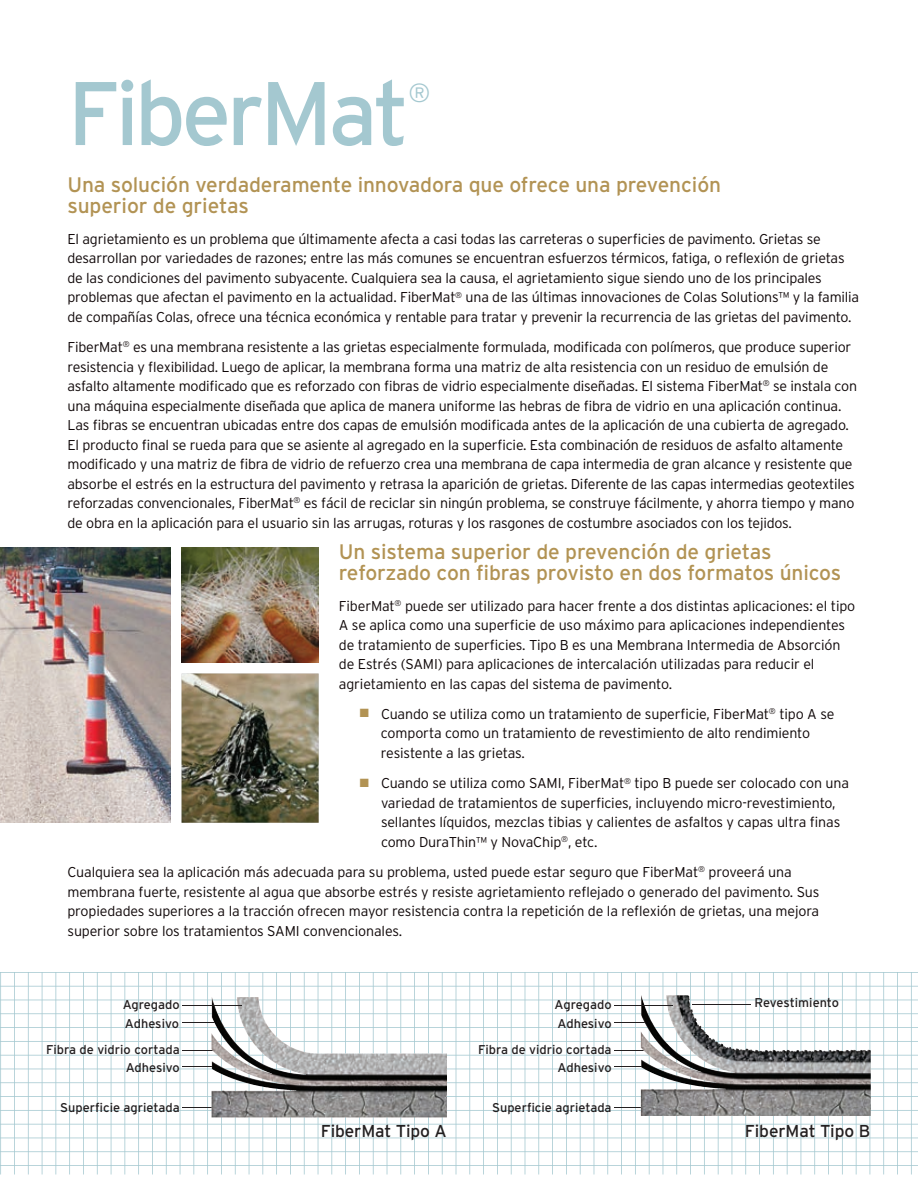
<style>
.page{position:relative;width:918px;height:1188px;background:#fff}
.page>*{position:absolute;margin:0;border:0;box-sizing:border-box;transform-origin:0 0}
.t1{font:90px "Interstate";letter-spacing:-.05em;color:#a4c8d0}
.t2{font:300 26.25px "Interstate";color:#a4c8d0}
.t3{font:21px/21px "Interstate";letter-spacing:-.005em;color:#b29354}
.t4{font:17.25px "Interstate";letter-spacing:-.005em;color:#231f20}
.t5{font:300 14.25px/19.5px "Interstate";letter-spacing:-.015em;color:#0e0607}
.t6{font:12.75px/19.2px "Interstate";color:#231f20}
.s1{color:#b29354}
</style>
<div class="page">
<svg style="left:0;top:972px;width:918px;height:202px"></svg>
<img style="left:0;top:547px;width:170px;height:276px">
<img style="left:182px;top:547px;width:137px;height:115px">
<img style="left:182px;top:674px;width:137px;height:149px">
<hr style="left:614px;top:1022px;width:33px;height:1px;background:#231f20">
<hr style="left:614px;top:1050px;width:33px;height:1px;background:#231f20">
<hr style="left:614px;top:1067px;width:33px;height:1px;background:#231f20">
<hr style="left:614px;top:1108px;width:33px;height:1px;background:#231f20">
<hr style="left:182px;top:1022px;width:34px;height:1px;background:#231f20">
<hr style="left:182px;top:1050px;width:34px;height:1px;background:#231f20">
<hr style="left:182px;top:1067px;width:34px;height:1px;background:#231f20">
<hr style="left:182px;top:1108px;width:34px;height:1px;background:#231f20">
<img style="left:212px;top:999px;width:54px;height:72px">
<img style="left:641px;top:997px;width:55px;height:73px">
<hr style="left:692px;top:1004px;width:59px;height:1px;background:#231f20">
<hr style="left:614px;top:1005px;width:59px;height:1px;background:#231f20">
<hr style="left:182px;top:1005px;width:60px;height:1px;background:#231f20">
<h1 class="t1" style="left:68px;top:63px;width:344px">FiberMat</h1>
<h2 class="t2" style="left:409px;top:78px;width:23px">®</h2>
<h3 class="t3" style="left:68px;top:174px;width:655px">Una solución verdaderamente innovadora que ofrece una prevención superior de grietas</h3>
<p class="t5" style="left:68px;top:229px;width:793px">El agrietamiento es un problema que últimamente afecta a casi todas las carreteras o superficies de pavimento. Grietas se desarrollan por variedades de razones; entre las más comunes se encuentran esfuerzos térmicos, fatiga, o reflexión de grietas de las condiciones del pavimento subyacente. Cualquiera sea la causa, el agrietamiento sigue siendo uno de los principales problemas que afectan el pavimento en la actualidad. FiberMat<sup>®</sup> una de las últimas innovaciones de Colas Solutions™ y la familia de compañías Colas, ofrece una técnica económica y rentable para tratar y prevenir la recurrencia de las grietas del pavimento.</p>
<p class="t5" style="left:67px;top:337px;width:791px">FiberMat<sup>®</sup> es una membrana resistente a las grietas especialmente formulada, modificada con polímeros, que produce superior resistencia y flexibilidad. Luego de aplicar, la membrana forma una matriz de alta resistencia con un residuo de emulsión de asfalto altamente modificado que es reforzado con fibras de vidrio especialmente diseñadas. El sistema FiberMat<sup>®</sup> se instala con una máquina especialmente diseñada que aplica de manera uniforme las hebras de fibra de vidrio en una aplicación continua.<br>Las fibras se encuentran ubicadas entre dos capas de emulsión modificada antes de la aplicación de una cubierta de agregado.<br>El producto final se rueda para que se asiente al agregado en la superficie. Esta combinación de residuos de asfalto altamente modificado y una matriz de fibra de vidrio de refuerzo crea una membrana de capa intermedia de gran alcance y resistente que absorbe el estrés en la estructura del pavimento y retrasa la aparición de grietas. Diferente de las capas intermedias geotextiles reforzadas convencionales, FiberMat<sup>®</sup> es fácil de reciclar sin ningún problema, se construye fácilmente, y ahorra tiempo y mano de obra en la aplicación para el usuario sin las arrugas, roturas y los rasgones de costumbre asociados con los tejidos.</p>
<h3 class="t3" style="left:339px;top:541px;width:504px">Un sistema superior de prevención de grietas reforzado con fibras provisto en dos formatos únicos</h3>
<p class="t5" style="left:339px;top:596px;width:518px">FiberMat<sup>®</sup> puede ser utilizado para hacer frente a dos distintas aplicaciones: el tipo A se aplica como una superficie de uso máximo para aplicaciones independientes de tratamiento de superficies. Tipo B es una Membrana Intermedia de Absorción de Estrés (SAMI) para aplicaciones de intercalación utilizadas para reducir el agrietamiento en las capas del sistema de pavimento.</p>
<p class="t5" style="left:381px;top:704px;width:455px;text-indent:-21px"><span class="s1">■</span> Cuando se utiliza como un tratamiento de superficie, FiberMat<sup>®</sup> tipo A se comporta como un tratamiento de revestimiento de alto rendimiento resistente a las grietas.</p>
<p class="t5" style="left:381px;top:773px;width:470px;text-indent:-21px"><span class="s1">■</span> Cuando se utiliza como SAMI, FiberMat<sup>®</sup> tipo B puede ser colocado con una variedad de tratamientos de superficies, incluyendo micro-revestimiento, sellantes líquidos, mezclas tibias y calientes de asfaltos y capas ultra finas como DuraThin™ y NovaChip<sup>®</sup>, etc.</p>
<p class="t5" style="left:67px;top:862px;width:754px">Cualquiera sea la aplicación más adecuada para su problema, usted puede estar seguro que FiberMat<sup>®</sup> proveerá una membrana fuerte, resistente al agua que absorbe estrés y resiste agrietamiento reflejado o generado del pavimento. Sus propiedades superiores a la tracción ofrecen mayor resistencia contra la repetición de la reflexión de grietas, una mejora superior sobre los tratamientos SAMI convencionales.</p>
<p class="t6" style="left:123px;top:995px;width:59px">Agregado<br>Adhesivo</p>
<p class="t6" style="left:46px;top:1040px;width:135px;line-height:18.3px;text-align:right">Fibra de vidrio cortada<br>Adhesivo</p>
<p class="t6" style="left:60px;top:1098px;width:121px">Superficie agrietada</p>
<p class="t6" style="left:555px;top:995px;width:59px">Agregado<br>Adhesivo</p>
<p class="t6" style="left:478px;top:1040px;width:135px;line-height:18.3px;text-align:right">Fibra de vidrio cortada<br>Adhesivo</p>
<p class="t6" style="left:492px;top:1098px;width:121px">Superficie agrietada</p>
<p class="t6" style="left:755px;top:993px;width:86px">Revestimiento</p>
<p class="t4" style="left:321px;top:1121px;width:128px">FiberMat Tipo A</p>
<p class="t4" style="left:745px;top:1121px;width:127px">FiberMat Tipo B</p>
</div>
